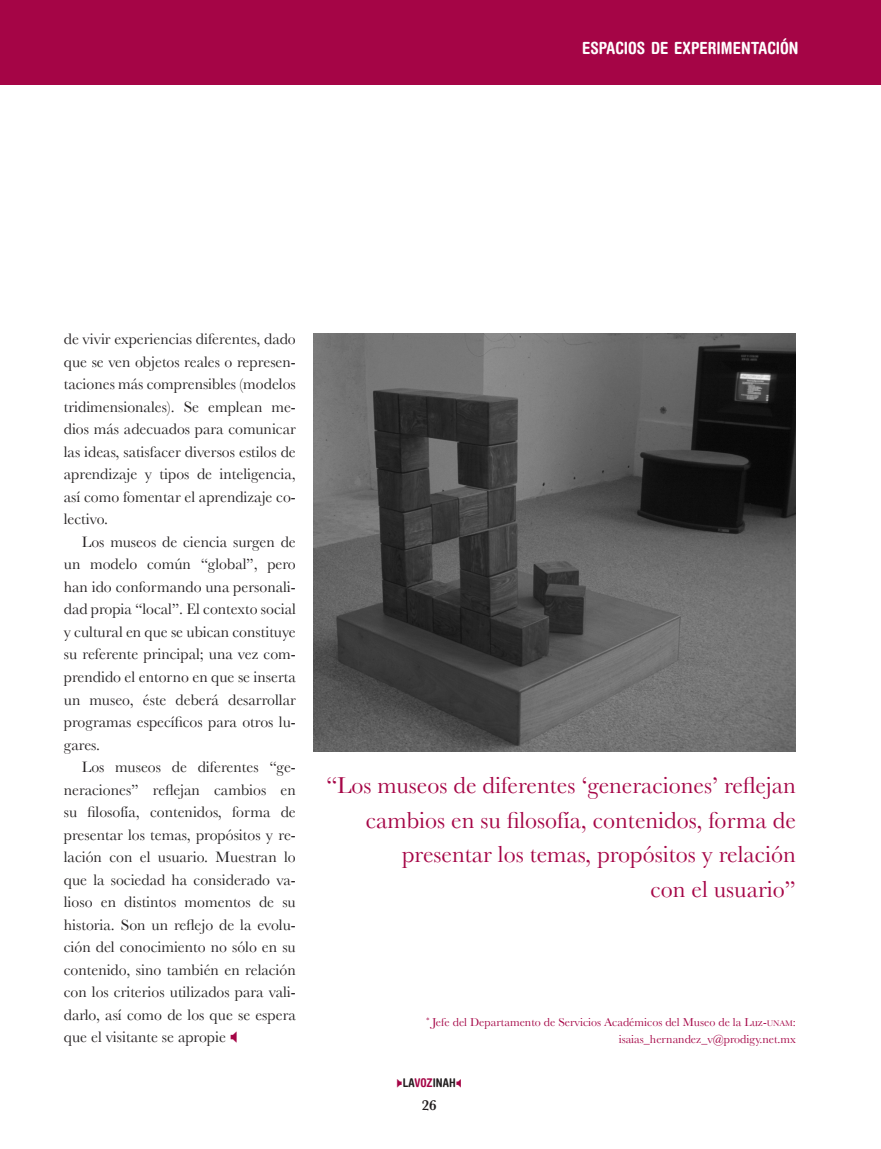
<style>
.page{position:relative;width:881px;height:1149px;background:#fff}
.page>*{position:absolute;margin:0;border:0;box-sizing:border-box;transform-origin:0 0}
.texto1{font:24px/34.5px "Baskerville";color:#a50546;text-align:right}
.texto1-2{font:24px "Baskerville 2";color:#a50546}
.t1{font:700 condensed 16.8px "Helvetica Rounded";color:#fff}
.cuerpo{font:15.75px/22.5px "Baskerville 2";color:#231f20;text-align:justify}
.t2{font:600 15px "Baskerville";color:#231f20}
.notas{font:12px "Baskerville 2";color:#a50546}
.t3{font:700 condensed 12px "Helvetica Rounded";color:#231f20}
.s1{font-family:"Baskerville"}
.s2{font-family:"Baskerville 2"}
.s3{font-family:"Baskerville";font-size:8.4px}
.s4{color:#a50546}
</style>
<div class="page">
<img style="left:314px;top:333px;width:481px;height:418px">
<div style="left:0;top:0;width:880px;height:84px;background:#a50546"></div>
<p class="t1" style="left:581px;top:38px;width:218px">ESPACIOS DE EXPERIMENTACIÓN</p>
<p class="cuerpo" style="left:64px;top:327px;width:233px">de vivir experiencias diferentes, dado que se ven objetos reales o represen&shy;taciones más comprensibles (modelos tridimensionales). Se emplean me&shy;dios más adecuados para comunicar las ideas, satisfacer diversos estilos de aprendizaje y tipos de inteligencia, así como fomentar el aprendizaje co&shy;lectivo.</p>
<p class="cuerpo" style="left:64px;top:530px;width:233px;text-indent:18px">Los museos de ciencia surgen de un modelo común “global”, pero han ido conformando una personali&shy;dad propia “local”. El contexto social y cultural en que se ubican constituye su referente principal; una vez com&shy;prendido el entorno en que se inserta un museo, éste deberá desarrollar <span class="s1">programas específicos para otros lu&shy;</span>gares.</p>
<p class="cuerpo" style="left:64px;top:755px;width:233px;text-indent:18px">Los museos de diferentes “ge&shy;<span class="s1">neraciones” reflejan cambios en su filosofía, contenidos, forma de </span>presentar los temas, propósitos y re&shy;lación con el usuario. Muestran lo que la sociedad ha considerado va&shy;lioso en distintos momentos de su <span class="s1">historia. Son un reflejo de la evolu&shy;</span>ción del conocimiento no sólo en su contenido, sino también en relación con los criterios utilizados para vali&shy;darlo, así como de los que se espera que el visitante se apropie</p>
<p class="texto1" style="left:326px;top:768px;width:471px"><span class="s2">“</span>Los museos de diferentes ‘generaciones’ reflejan cambios en su filosofía, contenidos, forma de <span class="s2">presentar los temas, propósitos y relación</span></p>
<p class="texto1-2" style="left:650px;top:874px;width:147px">con el usuario”</p>
<p class="notas" style="left:426px;top:1014px;width:371px"><sup>*</sup> Jefe del Departamento de Servicios Académicos del Museo de la Luz-<span class="s3">UNAM</span>:</p>
<p class="notas" style="left:618px;top:1031px;width:179px">isaias_hernandez_v@prodigy.net.mx</p>
<p class="t3" style="left:402px;top:1075px;width:54px">LA<span class="s4">VOZ</span>INAH</p>
<p class="t2" style="left:421px;top:1095px;width:16px">26</p>
</div>
